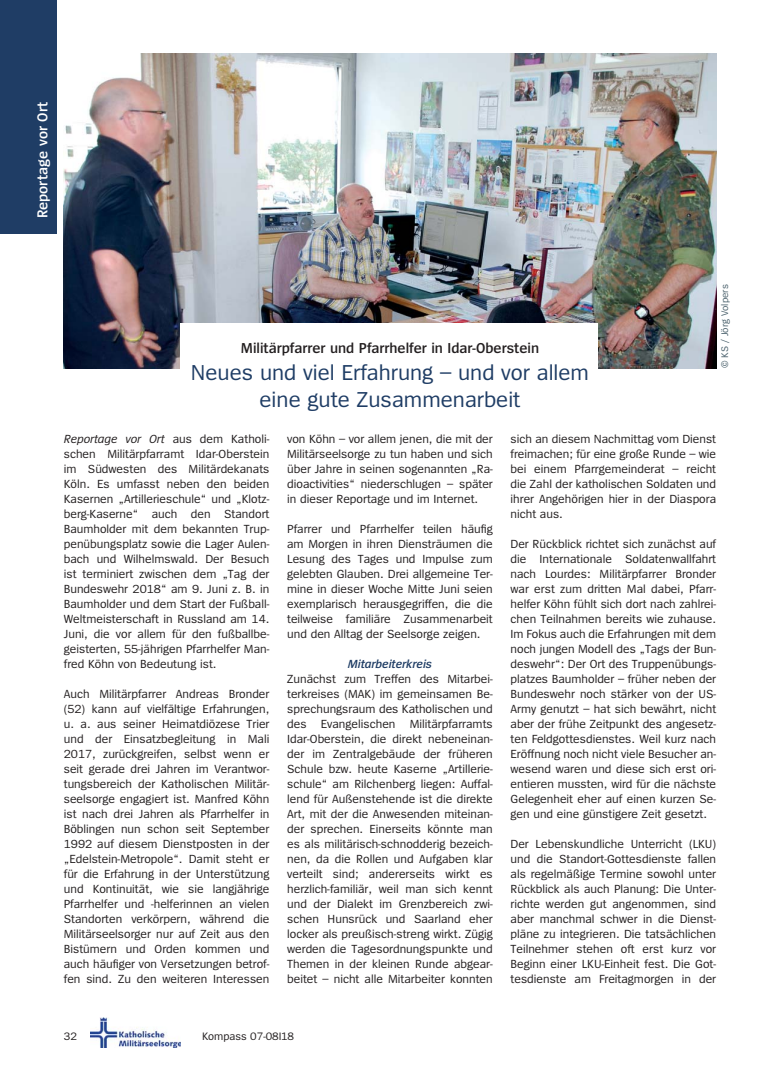
<style>
.page{position:relative;width:780px;height:1088px;background:#fff}
.page>*{position:absolute;margin:0;border:0;box-sizing:border-box;transform-origin:0 0}
.t1{font:22.5px/27px "Spiegel";color:#1f3d65;text-align:center}
.t2{font:600 15px "Spiegel";color:#231f20}
.t3{font:600 15px "Spiegel";color:#fff}
.t4{font:12.25px/15px "Spiegel";color:#231f20;text-align:justify}
.t5{font:italic 600 12.25px "Spiegel";color:#1f3d65}
.t6{font:11.25px "Spiegel";color:#231f20}
.t7{font:10px "Spiegel";color:#4d636e}
.s1{font-style:italic}
</style>
<div class="page">
<img style="left:90px;top:1018px;width:91px;height:29px">
<div style="left:0;top:0;width:57px;height:233px;background:#1f3d65"></div>
<img style="left:64px;top:53px;width:652px;height:315px">
<div style="left:181px;top:323px;width:417px;height:75px;background:#fff"></div>
<p class="t3" style="left:37px;top:218px;width:118px;rotate:-90deg">Reportage vor Ort</p>
<p class="t2" style="left:241px;top:342px;width:300px">Militärpfarrer und Pfarrhelfer in Idar-Oberstein</p>
<h1 class="t1" style="left:191px;top:361px;width:399px">Neues und viel Erfahrung – und vor allem eine gute Zusammenarbeit</h1>
<p class="t7" style="left:721px;top:368px;width:85px;rotate:-90deg">© KS / Jörg Volpers</p>
<p class="t4" style="left:64px;top:433px;width:207px"><span class="s1">Reportage vor Ort</span> aus dem Katholi&shy;schen Militärpfarramt Idar-Oberstein im Südwesten des Militärdekanats Köln. Es umfasst neben den beiden Kasernen „Artillerieschule“ und „Klotz&shy;berg-Kaserne“ auch den Standort Baumholder mit dem bekannten Trup&shy;penübungsplatz sowie die Lager Aulen&shy;bach und Wilhelmswald. Der Besuch ist terminiert zwischen dem „Tag der Bundeswehr 2018“ am 9. Juni z. B. in Baumholder und dem Start der Fußball-Weltmeisterschaft in Russland am 14.<br>Juni, die vor allem für den fußballbe&shy;geisterten, 55-jährigen Pfarrhelfer Man&shy;fred Köhn von Bedeutung ist.</p>
<p class="t4" style="left:64px;top:688px;width:207px">Auch Militärpfarrer Andreas Bronder (52) kann auf vielfältige Erfahrungen, u. a. aus seiner Heimatdiözese Trier und der Einsatzbegleitung in Mali 2017, zurückgreifen, selbst wenn er seit gerade drei Jahren im Verantwor&shy;tungsbereich der Katholischen Militär&shy;seelsorge engagiert ist. Manfred Köhn ist nach drei Jahren als Pfarrhelfer in Böblingen nun schon seit September 1992 auf diesem Dienstposten in der „Edelstein-Metropole“. Damit steht er für die Erfahrung in der Unterstützung und Kontinuität, wie sie langjährige Pfarrhelfer und -helferinnen an vielen Standorten verkörpern, während die Militärseelsorger nur auf Zeit aus den Bistümern und Orden kommen und auch häufiger von Versetzungen betrof&shy;fen sind. Zu den weiteren Interessen</p>
<p class="t4" style="left:287px;top:433px;width:207px">von Köhn – vor allem jenen, die mit der Militärseelsorge zu tun haben und sich über Jahre in seinen sogenannten „Ra&shy;dioactivities“ niederschlugen – später in dieser Reportage und im Internet.</p>
<p class="t4" style="left:287px;top:522px;width:207px">Pfarrer und Pfarrhelfer teilen häufig am Morgen in ihren Diensträumen die Lesung des Tages und Impulse zum gelebten Glauben. Drei allgemeine Ter&shy;mine in dieser Woche Mitte Juni seien exemplarisch herausgegriffen, die die teilweise familiäre Zusammenarbeit und den Alltag der Seelsorge zeigen.</p>
<p class="t5" style="left:348px;top:659px;width:86px">Mitarbeiterkreis</p>
<p class="t4" style="left:287px;top:672px;width:207px">Zunächst zum Treffen des Mitarbei&shy;terkreises (MAK) im gemeinsamen Be&shy;sprechungsraum des Katholischen und des Evangelischen Militärpfarramts Idar-Oberstein, die direkt nebeneinan&shy;der im Zentralgebäude der früheren Schule bzw. heute Kaserne „Artillerie&shy;schule“ am Rilchenberg liegen: Auffal&shy;lend für Außenstehende ist die direkte Art, mit der die Anwesenden miteinan&shy;der sprechen. Einerseits könnte man es als militärisch-schnodderig bezeich&shy;nen, da die Rollen und Aufgaben klar verteilt sind; andererseits wirkt es herzlich-familiär, weil man sich kennt und der Dialekt im Grenzbereich zwi&shy;schen Hunsrück und Saarland eher locker als preußisch-streng wirkt. Zügig werden die Tagesordnungspunkte und Themen in der kleinen Runde abgear&shy;beitet – nicht alle Mitarbeiter konnten</p>
<p class="t4" style="left:510px;top:432px;width:207px">sich an diesem Nachmittag vom Dienst freimachen; für eine große Runde – wie bei einem Pfarrgemeinderat – reicht die Zahl der katholischen Soldaten und ihrer Angehörigen hier in der Diaspora nicht aus.</p>
<p class="t4" style="left:510px;top:537px;width:207px">Der Rückblick richtet sich zunächst auf die Internationale Soldatenwallfahrt nach Lourdes: Militärpfarrer Bronder war erst zum dritten Mal dabei, Pfarr&shy;helfer Köhn fühlt sich dort nach zahlrei&shy;chen Teilnahmen bereits wie zuhause.<br>Im Fokus auch die Erfahrungen mit dem noch jungen Modell des „Tags der Bun&shy;deswehr“: Der Ort des Truppenübungs&shy;platzes Baumholder – früher neben der Bundeswehr noch stärker von der US-Army genutzt – hat sich bewährt, nicht aber der frühe Zeitpunkt des angesetz&shy;ten Feldgottesdienstes. Weil kurz nach Eröffnung noch nicht viele Besucher an&shy;wesend waren und diese sich erst ori&shy;entieren mussten, wird für die nächste Gelegenheit eher auf einen kurzen Se&shy;gen und eine günstigere Zeit gesetzt.</p>
<p class="t4" style="left:510px;top:837px;width:207px">Der Lebenskundliche Unterricht (LKU) und die Standort-Gottesdienste fallen als regelmäßige Termine sowohl unter Rückblick als auch Planung: Die Unter&shy;richte werden gut angenommen, sind aber manchmal schwer in die Dienst&shy;pläne zu integrieren. Die tatsächlichen Teilnehmer stehen oft erst kurz vor Beginn einer LKU-Einheit fest. Die Got&shy;tesdienste am Freitagmorgen in der</p>
<p class="t6" style="left:64px;top:1032px;width:15px">32</p>
<p class="t6" style="left:202px;top:1032px;width:94px">Kompass 07-08I18</p>
</div>
